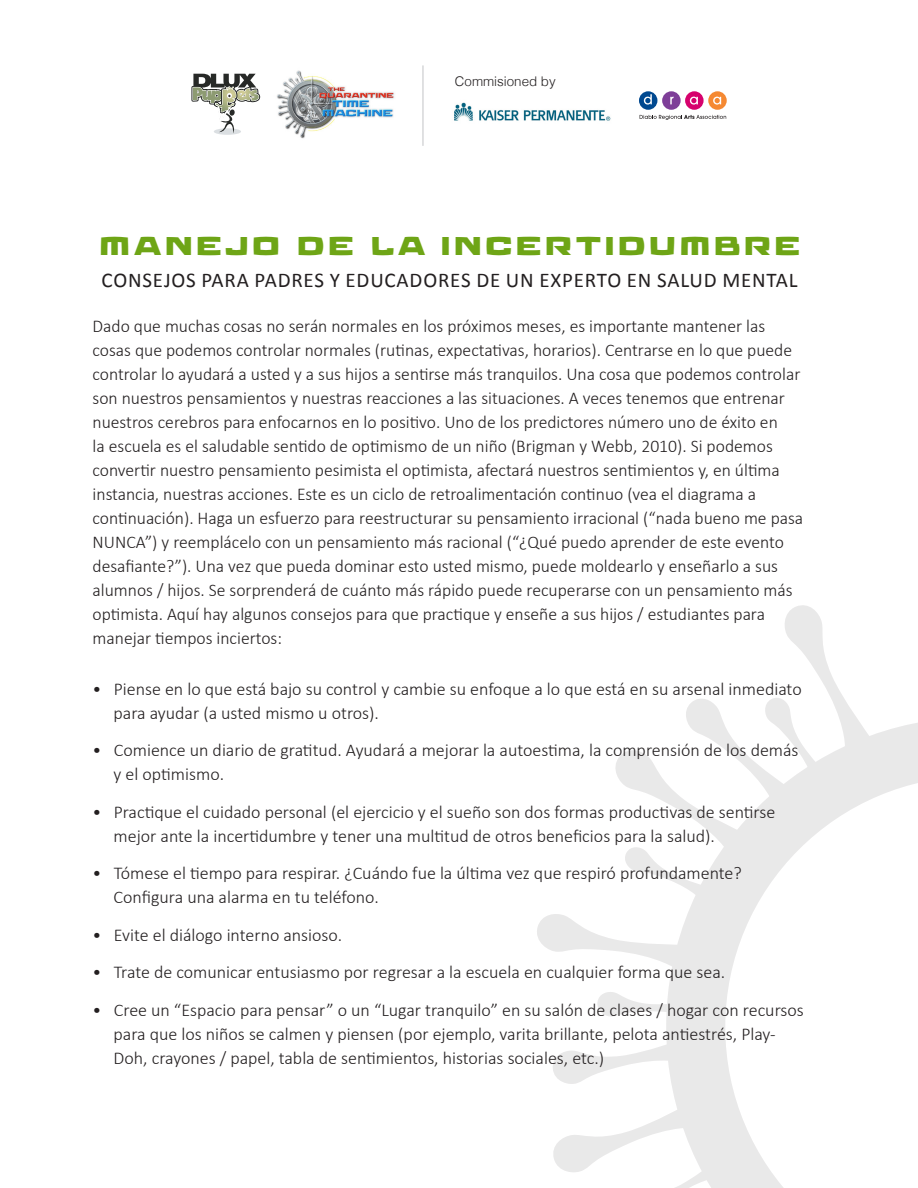
<style>
.page{position:relative;width:918px;height:1188px;background:#fff}
.page>*{position:absolute;margin:0;border:0;box-sizing:border-box;transform-origin:0 0}
.t1{font:800 30px "Aviano Future";letter-spacing:.16em;color:#6ea516;scale:.88 1}
.t2{font:21px "Calibri";letter-spacing:.04em;color:#231f20}
.t3{font:300 18px/24px "Calibri";color:#231f20}
.t4{font:300 13.35px "Helvetica";color:#231f20}
</style>
<div class="page">
<svg style="left:615px;top:605px;width:241px;height:274px"></svg>
<svg style="left:537px;top:914px;width:129px;height:49px"></svg>
<svg style="left:553px;top:1045px;width:113px;height:39px"></svg>
<svg style="left:597px;top:992px;width:69px;height:25px"></svg>
<svg style="left:553px;top:1116px;width:113px;height:56px"></svg>
<svg style="left:666px;top:717px;width:252px;height:471px"></svg>
<svg style="left:191px;top:74px;width:69px;height:61px"></svg>
<img style="left:277px;top:70px;width:117px;height:69px">
<svg style="left:685px;top:91px;width:19px;height:19px"></svg>
<svg style="left:708px;top:91px;width:19px;height:19px"></svg>
<div style="left:639px;top:91px;width:18px;height:19px;background:#014990;border-radius:50%"></div>
<div style="left:662px;top:91px;width:19px;height:19px;background:#7e3e98;border-radius:50%"></div>
<svg style="left:644px;top:94px;width:8px;height:11px"></svg>
<svg style="left:670px;top:97px;width:4px;height:7px"></svg>
<svg style="left:690px;top:97px;width:8px;height:8px"></svg>
<svg style="left:713px;top:97px;width:8px;height:8px"></svg>
<svg style="left:640px;top:115px;width:86px;height:5px"></svg>
<hr style="left:422px;top:65px;width:2px;height:81px;background:#d1d2d4">
<img style="left:454px;top:102px;width:157px;height:19px">
<p class="t4" style="left:455px;top:70px;width:102px">Commisioned by</p>
<p class="t1" style="left:100px;top:232px;width:797px">MANEJO DE LA INCERTIDUMBRE</p>
<p class="t2" style="left:102px;top:266px;width:698px">CONSEJOS PARA PADRES Y EDUCADORES DE UN EXPERTO EN SALUD MENTAL</p>
<p class="t3" style="left:93px;top:313px;width:712px">Dado que muchas cosas no serán normales en los próximos meses, es importante mantener las cosas que podemos controlar normales (rutinas, expectativas, horarios). Centrarse en lo que puede controlar lo ayudará a usted y a sus hijos a sentirse más tranquilos. Una cosa que podemos controlar son nuestros pensamientos y nuestras reacciones a las situaciones. A veces tenemos que entrenar nuestros cerebros para enfocarnos en lo positivo. Uno de los predictores número uno de éxito en<br>la escuela es el saludable sentido de optimismo de un niño (Brigman y Webb, 2010). Si podemos convertir nuestro pensamiento pesimista el optimista, afectará nuestros sentimientos y, en última instancia, nuestras acciones. Este es un ciclo de retroalimentación continuo (vea el diagrama a continuación). Haga un esfuerzo para reestructurar su pensamiento irracional (“nada bueno me pasa NUNCA”) y reemplácelo con un pensamiento más racional (“¿Qué puedo aprender de este evento desafiante?”). Una vez que pueda dominar esto usted mismo, puede moldearlo y enseñarlo a sus alumnos / hijos. Se sorprenderá de cuánto más rápido puede recuperarse con un pensamiento más optimista. Aquí hay algunos consejos para que practique y enseñe a sus hijos / estudiantes para manejar tiempos inciertos:</p>
<p class="t3" style="left:114px;top:676px;width:690px;text-indent:-21px">• Piense en lo que está bajo su control y cambie su enfoque a lo que está en su arsenal inmediato para ayudar (a usted mismo u otros).</p>
<p class="t3" style="left:114px;top:738px;width:686px;text-indent:-21px">• Comience un diario de gratitud. Ayudará a mejorar la autoestima, la comprensión de los demás y el optimismo.</p>
<p class="t3" style="left:114px;top:799px;width:663px;text-indent:-21px">• Practique el cuidado personal (el ejercicio y el sueño son dos formas productivas de sentirse mejor ante la incertidumbre y tener una multitud de otros beneficios para la salud).</p>
<p class="t3" style="left:114px;top:861px;width:630px;text-indent:-21px">• Tómese el tiempo para respirar. ¿Cuándo fue la última vez que respiró profundamente?<br>Configura una alarma en tu teléfono.</p>
<p class="t3" style="left:93px;top:922px;width:251px">• Evite el diálogo interno ansioso.</p>
<p class="t3" style="left:93px;top:960px;width:634px">• Trate de comunicar entusiasmo por regresar a la escuela en cualquier forma que sea.</p>
<p class="t3" style="left:114px;top:997px;width:692px;text-indent:-21px">• Cree un “Espacio para pensar” o un “Lugar tranquilo” en su salón de clases / hogar con recursos para que los niños se calmen y piensen (por ejemplo, varita brillante, pelota antiestrés, Play-<br>Doh, crayones / papel, tabla de sentimientos, historias sociales, etc.)</p>
</div>
